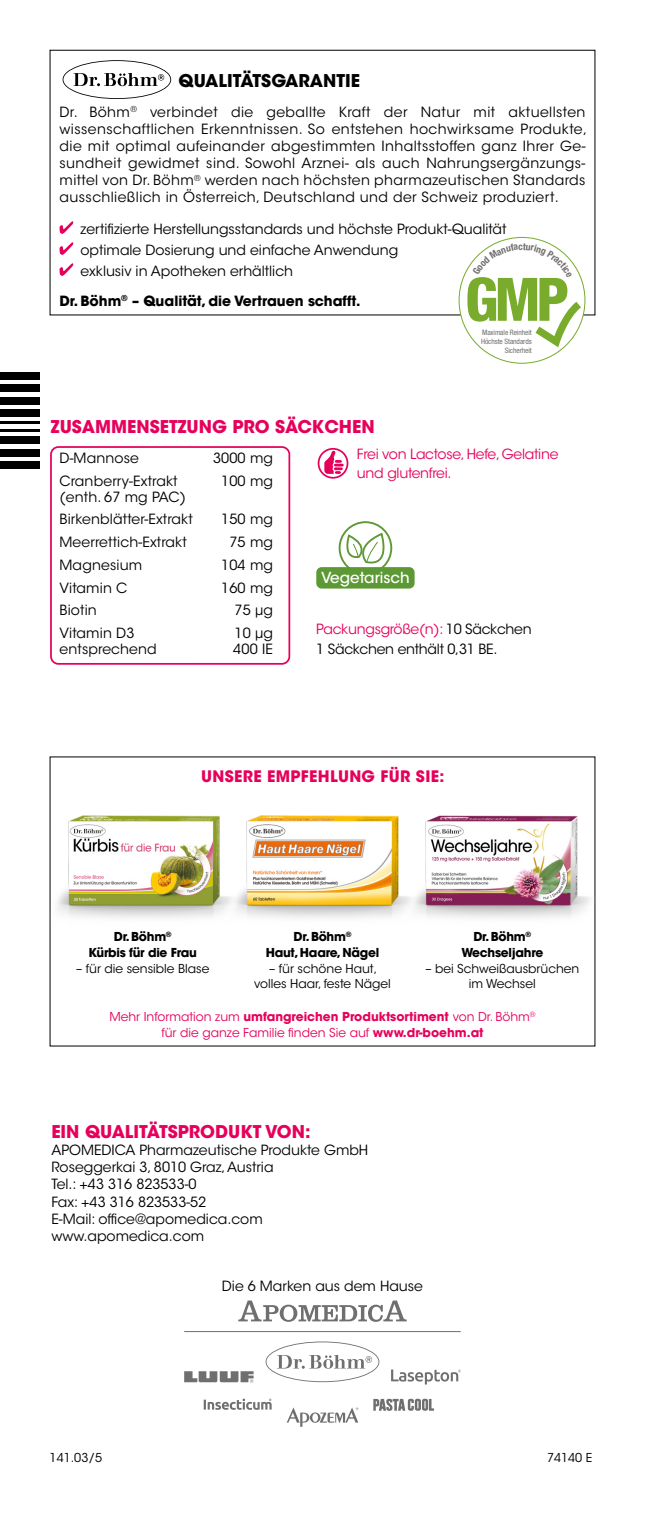
<style>
.page{position:relative;width:645px;height:1513px;background:#fff}
.page>*{position:absolute;margin:0;border:0;box-sizing:border-box;transform-origin:0 0}
.t1{font:800 condensed 60.02px "Helvetica Neue LT Std";color:#79ac2c}
.t2{font:700 17.5px "ITC Avant Garde Std";color:#e6005b}
.t3{font:700 17.5px "ITC Avant Garde Std";color:#000}
.t4{font:700 15.75px "ITC Avant Garde Std";letter-spacing:.02em;color:#e6005b}
.t5{font:500 15.05px "ITC Avant Garde Std";color:#fff}
.t6{font:14px/17.2px "ITC Avant Garde Std";color:#000}
.t7{font:14px/19.2px "ITC Avant Garde Std";letter-spacing:-.02em;color:#000}
.t8{font:14px/19.2px "ITC Avant Garde Std";letter-spacing:-.02em;color:#e6005b}
.t9{font:700 14px "ITC Avant Garde Std";color:#000}
.t10{font:12.25px/15.8px "ITC Avant Garde Std";color:#e6005b;text-align:center}
.t11{font:12.25px/15.8px "ITC Avant Garde Std";color:#000;text-align:center}
.t12{font:700 12.25px/15.8px "ITC Avant Garde Std";letter-spacing:-.02em;color:#000;text-align:center}
.t13{font:condensed 7.52px/8.9px "Helvetica Neue LT Std";letter-spacing:-.01em;color:#706f6f;text-align:right}
.s1{color:#e6005b}
.s2{font-weight:700}
</style>
<div class="page">
<svg style="left:60px;top:221px;width:13px;height:13px"></svg>
<svg style="left:60px;top:242px;width:13px;height:13px"></svg>
<svg style="left:60px;top:263px;width:13px;height:13px"></svg>
<svg style="left:63px;top:60px;width:108px;height:39px"></svg>
<div style="left:50px;top:446px;width:240px;height:219px;border:2px solid #e6005b;border-radius:7px"></div>
<svg style="left:324px;top:451px;width:20px;height:23px"></svg>
<div style="left:318px;top:448px;width:30px;height:31px;border:2px solid #e6005b;border-radius:50%"></div>
<img style="left:49px;top:805px;width:157px;height:140px">
<img style="left:206px;top:815px;width:178px;height:103px">
<img style="left:384px;top:805px;width:212px;height:140px">
<div style="left:0;top:372px;width:40px;height:7px;background:#000"></div>
<div style="left:0;top:384px;width:40px;height:8px;background:#000"></div>
<div style="left:0;top:397px;width:40px;height:7px;background:#000"></div>
<div style="left:0;top:409px;width:40px;height:8px;background:#000"></div>
<hr style="left:0;top:422px;width:40px;height:2px;background:#000">
<hr style="left:0;top:429px;width:40px;height:3px;background:#000">
<div style="left:0;top:437px;width:40px;height:7px;background:#000"></div>
<div style="left:0;top:449px;width:40px;height:7px;background:#000"></div>
<div style="left:0;top:461px;width:40px;height:8px;background:#000"></div>
<svg style="left:535px;top:294px;width:54px;height:61px"></svg>
<svg style="left:238px;top:1301px;width:169px;height:21px"></svg>
<hr style="left:184px;top:1331px;width:277px;height:1px;background:#706f6f">
<svg style="left:287px;top:1407px;width:71px;height:20px"></svg>
<svg style="left:184px;top:1371px;width:70px;height:12px"></svg>
<svg style="left:266px;top:1342px;width:113px;height:40px"></svg>
<svg style="left:373px;top:1399px;width:61px;height:12px"></svg>
<svg style="left:204px;top:1399px;width:68px;height:11px"></svg>
<svg style="left:391px;top:1369px;width:70px;height:16px"></svg>
<div style="left:339px;top:521px;width:53px;height:54px;border:2px solid #5c9833;border-radius:50%"></div>
<svg style="left:341px;top:534px;width:51px;height:33px"></svg>
<div style="left:316px;top:567px;width:99px;height:22px;background:#5c9833;border-radius:5px"></div>
<svg style="left:472px;top:243px;width:100px;height:20px"></svg>
<p class="t3" style="left:179px;top:69px;width:183px">QUALITÄTSGARANTIE</p>
<p class="t6" style="left:60px;top:103px;width:529px;text-align:justify">Dr. Böhm<sup>®</sup> verbindet die geballte Kraft der Natur mit aktuellsten wissenschaftlichen Erkenntnissen. So entstehen hochwirksame Produkte, die mit optimal aufeinander abgestimmten Inhaltsstoffen ganz Ihrer Ge&shy;sundheit gewidmet sind. Sowohl Arznei- als auch Nahrungsergänzungs&shy;mittel von Dr. Böhm<sup>®</sup> werden nach höchsten pharmazeutischen Standards ausschließlich in Österreich, Deutschland und der Schweiz produziert.</p>
<p class="t6" style="left:81px;top:219px;width:427px;line-height:21px">zertifizierte Herstellungsstandards und höchste Produkt-Qualität optimale Dosierung und einfache Anwendung<br>exklusiv in Apotheken erhältlich</p>
<p class="t9" style="left:60px;top:291px;width:303px">Dr. Böhm<sup>®</sup> – Qualität, die Vertrauen schafft.</p>
<h1 class="t1" style="left:465px;top:262px;width:106px">GMP</h1>
<p class="t13" style="left:481px;top:328px;width:52px">Maximale Reinheit<br>Höchste Standards<br>Sicherheit</p>
<p class="t2" style="left:51px;top:416px;width:325px">ZUSAMMENSETZUNG PRO SÄCKCHEN</p>
<p class="t8" style="left:357px;top:444px;width:203px">Frei von Lactose, Hefe, Gelatine und glutenfrei.</p>
<p class="t6" style="left:60px;top:450px;width:81px">D-Mannose</p>
<p class="t6" style="left:213px;top:450px;width:62px">3000 mg</p>
<p class="t6" style="left:60px;top:472px;width:120px">Cranberry-Extrakt</p>
<p class="t6" style="left:221px;top:472px;width:53px">100 mg</p>
<p class="t6" style="left:60px;top:485px;width:135px;line-height:22.8px">(enth. 67 mg PAC)<br>Birkenblätter-Extrakt</p>
<p class="t6" style="left:221px;top:511px;width:53px">150 mg</p>
<p class="t6" style="left:60px;top:534px;width:129px">Meerrettich-Extrakt</p>
<p class="t6" style="left:229px;top:534px;width:45px">75 mg</p>
<p class="t6" style="left:60px;top:556px;width:84px">Magnesium</p>
<p class="t6" style="left:221px;top:556px;width:53px">104 mg</p>
<p class="t6" style="left:60px;top:579px;width:69px">Vitamin C</p>
<p class="t6" style="left:221px;top:579px;width:53px">160 mg</p>
<p class="t6" style="left:60px;top:602px;width:39px">Biotin</p>
<p class="t6" style="left:235px;top:602px;width:40px">75 µg</p>
<p class="t6" style="left:60px;top:625px;width:76px">Vitamin D3</p>
<p class="t6" style="left:235px;top:625px;width:40px">10 µg</p>
<p class="t6" style="left:60px;top:640px;width:99px">entsprechend</p>
<p class="t6" style="left:233px;top:640px;width:41px">400 IE</p>
<p class="t5" style="left:321px;top:568px;width:90px">Vegetarisch</p>
<p class="t7" style="left:316px;top:620px;width:217px"><span class="s1">Packungsgröße(n):</span> 10 Säckchen<br>1 Säckchen enthält 0,31 BE.</p>
<p class="t4" style="left:201px;top:765px;width:244px">UNSERE EMPFEHLUNG FÜR SIE:</p>
<p class="t12" style="left:89px;top:929px;width:110px">Dr. Böhm<sup>®<br></sup>Kürbis für die Frau</p>
<p class="t11" style="left:76px;top:961px;width:135px">– für die sensible Blase</p>
<p class="t12" style="left:266px;top:929px;width:115px">Dr. Böhm<sup>®<br></sup>Haut, Haare, Nägel</p>
<p class="t11" style="left:254px;top:961px;width:138px">– für schöne Haut, volles Haar, feste Nägel</p>
<p class="t12" style="left:461px;top:929px;width:83px">Dr. Böhm<sup>®<br></sup>Wechseljahre</p>
<p class="t11" style="left:425px;top:961px;width:155px">– bei Schweißausbrüchen im Wechsel</p>
<p class="t10" style="left:109px;top:1009px;width:428px">Mehr Information zum <span class="s2">umfangreichen Produktsortiment</span> von Dr. Böhm<sup>® </sup>für die ganze Familie finden Sie auf <span class="s2">www.dr-boehm.at</span></p>
<p class="t2" style="left:51px;top:1120px;width:261px">EIN QUALITÄTSPRODUKT VON:</p>
<p class="t6" style="left:51px;top:1142px;width:318px">APOMEDICA Pharmazeutische Produkte GmbH<br>Roseggerkai 3, 8010 Graz, Austria<br>Tel.: +43 316 823533-0<br>Fax: +43 316 823533-52<br>E-Mail: office@apomedica.com www.apomedica.com</p>
<p class="t6" style="left:222px;top:1278px;width:203px">Die 6 Marken aus dem Hause</p>
<p class="t11" style="left:50px;top:1450px;width:54px">141.03/5</p>
<p class="t11" style="left:547px;top:1450px;width:47px">74140 E</p>
</div>
